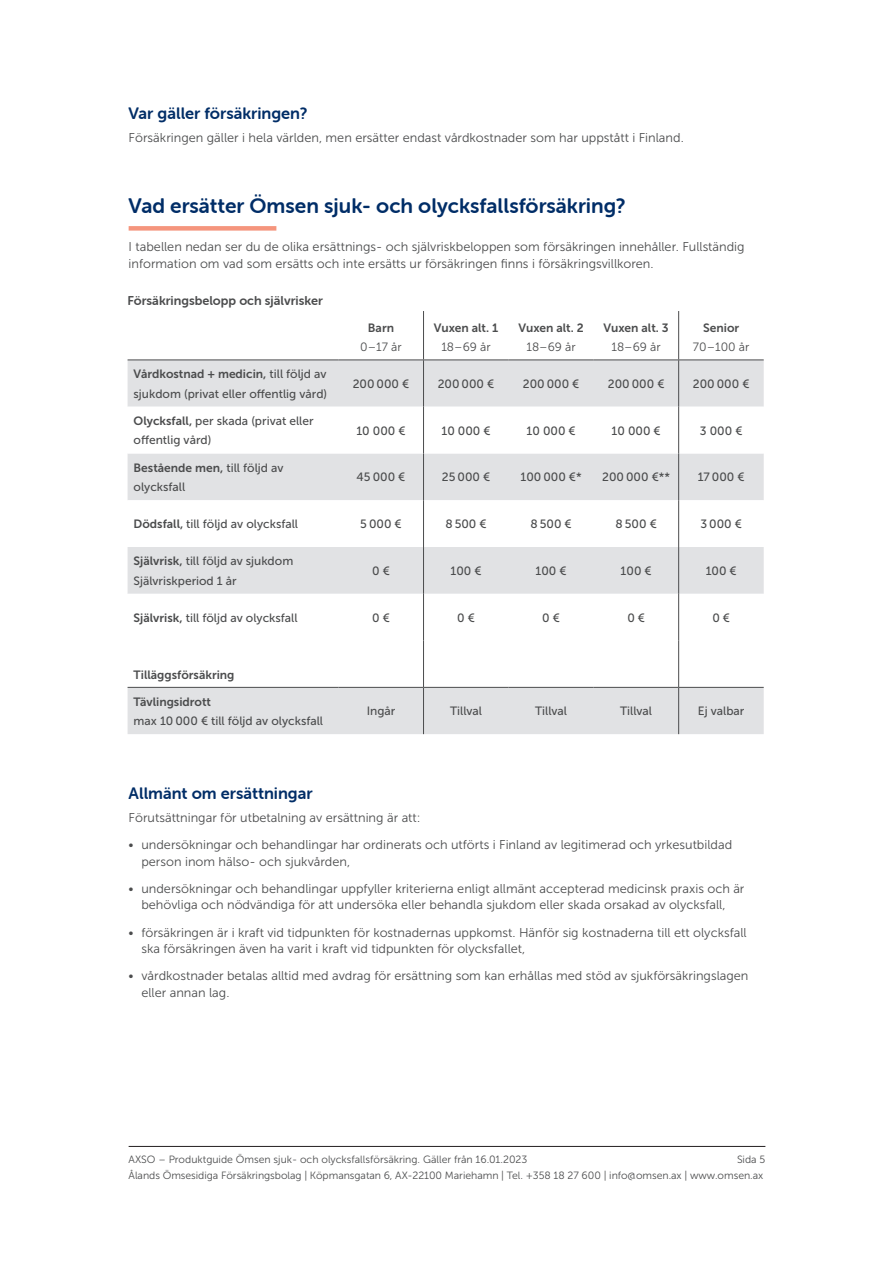
<style>
.page{position:relative;width:893px;height:1263px;background:#fff}
.page>*{position:absolute;margin:0;border:0;box-sizing:border-box;transform-origin:0 0}
.Mell1{font:21px "Museo Sans Rounded 700";color:#002d67}
.Mell_2{font:16.5px "Museo Sans Rounded 700";color:#002d67}
.Bröd_uppräkning{font:12.75px/16.5px "Museo Sans 300";color:#4b4c4d}
.brödtext{font:12.75px/16.5px "Museo Sans 300";color:#4b4c4d}
.Mell_4_ej_med_i_inne{font:12.75px "Museo Sans Rounded 700";color:#4b4c4d}
.Tabell_vänsterställd{font:12px/19.5px "Museo Sans 500";color:#4b4c4d}
.Tabell_centrerad{font:12px "Museo Sans 500";color:#4b4c4d}
.Tabell_överrub{font:12px/19.5px "Museo Sans 700";color:#4b4c4d;text-align:center}
.Tabell_överrub-2{font:12px/19.5px "Museo Sans 300";color:#4b4c4d;text-align:center}
.Tabell_vänsterställd-2{font:12px "Museo Sans 700";color:#4b4c4d}
.t1{font:10.5px/16.5px "Museo Sans 300";letter-spacing:-.005em;color:#4b4c4d}
.s1{font-family:"Museo Sans 700"}
.s2{font-family:"Museo Sans 300"}
</style>
<div class="page">
<hr style="left:129px;top:1146px;width:636px;height:1px;background:#231f20">
<div style="left:129px;top:226px;width:147px;height:5px;background:#f5957d"></div>
<svg style="left:128px;top:361px;width:636px;height:373px;fill:#e1e2e4"></svg>
<svg style="left:128px;top:407px;width:636px;height:234px"></svg>
<hr style="left:423px;top:311px;width:1px;height:49px;background:#4b4c4d">
<hr style="left:678px;top:311px;width:1px;height:49px;background:#4b4c4d">
<hr style="left:128px;top:360px;width:210px;height:1px;background:#4b4c4d">
<hr style="left:338px;top:360px;width:85px;height:1px;background:#4b4c4d">
<hr style="left:423px;top:360px;width:1px;height:47px;background:#4b4c4d">
<hr style="left:423px;top:360px;width:86px;height:1px;background:#4b4c4d">
<hr style="left:509px;top:360px;width:85px;height:1px;background:#4b4c4d">
<hr style="left:594px;top:360px;width:85px;height:1px;background:#4b4c4d">
<hr style="left:678px;top:360px;width:1px;height:47px;background:#4b4c4d">
<hr style="left:679px;top:360px;width:85px;height:1px;background:#4b4c4d">
<hr style="left:423px;top:407px;width:1px;height:46px;background:#4b4c4d">
<hr style="left:678px;top:407px;width:1px;height:46px;background:#4b4c4d">
<hr style="left:423px;top:453px;width:1px;height:47px;background:#4b4c4d">
<hr style="left:678px;top:453px;width:1px;height:47px;background:#4b4c4d">
<hr style="left:423px;top:500px;width:1px;height:47px;background:#4b4c4d">
<hr style="left:678px;top:500px;width:1px;height:47px;background:#4b4c4d">
<hr style="left:423px;top:547px;width:1px;height:47px;background:#4b4c4d">
<hr style="left:678px;top:547px;width:1px;height:47px;background:#4b4c4d">
<hr style="left:423px;top:594px;width:1px;height:47px;background:#4b4c4d">
<hr style="left:678px;top:594px;width:1px;height:47px;background:#4b4c4d">
<hr style="left:423px;top:641px;width:1px;height:46px;background:#4b4c4d">
<hr style="left:678px;top:641px;width:1px;height:46px;background:#4b4c4d">
<hr style="left:128px;top:687px;width:210px;height:1px;background:#4b4c4d">
<hr style="left:338px;top:687px;width:85px;height:1px;background:#4b4c4d">
<hr style="left:423px;top:688px;width:1px;height:46px;background:#4b4c4d">
<hr style="left:423px;top:687px;width:86px;height:1px;background:#4b4c4d">
<hr style="left:509px;top:687px;width:85px;height:1px;background:#4b4c4d">
<hr style="left:594px;top:687px;width:85px;height:1px;background:#4b4c4d">
<hr style="left:678px;top:688px;width:1px;height:46px;background:#4b4c4d">
<hr style="left:679px;top:687px;width:85px;height:1px;background:#4b4c4d">
<p class="Mell_2" style="left:129px;top:104px;width:180px">Var gäller försäkringen?</p>
<p class="brödtext" style="left:129px;top:129px;width:557px">Försäkringen gäller i hela världen, men ersätter endast vårdkostnader som har uppstått i Finland.</p>
<p class="Mell1" style="left:129px;top:194px;width:499px">Vad ersätter Ömsen sjuk- och olycksfallsförsäkring?</p>
<p class="brödtext" style="left:129px;top:239px;width:617px">I tabellen nedan ser du de olika ersättnings- och självriskbeloppen som försäkringen innehåller. Fullständig information om vad som ersätts och inte ersätts ur försäkringen finns i försäkringsvillkoren.</p>
<p class="Mell_4_ej_med_i_inne" style="left:128px;top:293px;width:197px">Försäkringsbelopp och självrisker</p>
<p class="Tabell_överrub-2" style="left:360px;top:318px;width:43px"><span class="s1">Barn<br></span>0–17 år</p>
<p class="Tabell_överrub" style="left:434px;top:318px;width:66px">Vuxen alt. 1<br><span class="s2">18–69 år</span></p>
<p class="Tabell_överrub" style="left:518px;top:318px;width:67px">Vuxen alt. 2<br><span class="s2">18–69 år</span></p>
<p class="Tabell_överrub" style="left:603px;top:318px;width:67px">Vuxen alt. 3<br><span class="s2">18–69 år</span></p>
<p class="Tabell_överrub-2" style="left:693px;top:318px;width:58px"><span class="s1">Senior<br></span>70–100 år</p>
<p class="Tabell_vänsterställd" style="left:134px;top:364px;width:195px"><span class="s1">Vårdkostnad + medicin,</span> till följd av sjukdom (privat eller offentlig vård)</p>
<p class="Tabell_centrerad" style="left:353px;top:377px;width:58px">200 000 €</p>
<p class="Tabell_centrerad" style="left:438px;top:377px;width:58px">200 000 €</p>
<p class="Tabell_centrerad" style="left:523px;top:377px;width:58px">200 000 €</p>
<p class="Tabell_centrerad" style="left:608px;top:377px;width:58px">200 000 €</p>
<p class="Tabell_centrerad" style="left:693px;top:377px;width:58px">200 000 €</p>
<p class="Tabell_vänsterställd" style="left:134px;top:411px;width:181px"><span class="s1">Olycksfall,</span> per skada (privat eller offentlig vård)</p>
<p class="Tabell_centrerad" style="left:356px;top:424px;width:51px">10 000 €</p>
<p class="Tabell_centrerad" style="left:441px;top:424px;width:51px">10 000 €</p>
<p class="Tabell_centrerad" style="left:527px;top:424px;width:51px">10 000 €</p>
<p class="Tabell_centrerad" style="left:612px;top:424px;width:51px">10 000 €</p>
<p class="Tabell_centrerad" style="left:700px;top:424px;width:44px">3 000 €</p>
<p class="Tabell_vänsterställd" style="left:134px;top:458px;width:151px"><span class="s1">Bestående men,</span> till följd av olycksfall</p>
<p class="Tabell_centrerad" style="left:357px;top:471px;width:50px">45 000 €</p>
<p class="Tabell_centrerad" style="left:442px;top:471px;width:50px">25 000 €</p>
<p class="Tabell_centrerad" style="left:520px;top:471px;width:63px">100 000 €*</p>
<p class="Tabell_centrerad" style="left:602px;top:471px;width:69px">200 000 €**</p>
<p class="Tabell_centrerad" style="left:698px;top:471px;width:48px">17 000 €</p>
<p class="Tabell_vänsterställd" style="left:134px;top:514px;width:166px"><span class="s1">Dödsfall,</span> till följd av olycksfall</p>
<p class="Tabell_centrerad" style="left:360px;top:517px;width:43px">5 000 €</p>
<p class="Tabell_centrerad" style="left:445px;top:517px;width:43px">8 500 €</p>
<p class="Tabell_centrerad" style="left:530px;top:517px;width:43px">8 500 €</p>
<p class="Tabell_centrerad" style="left:615px;top:517px;width:43px">8 500 €</p>
<p class="Tabell_centrerad" style="left:700px;top:517px;width:43px">3 000 €</p>
<p class="Tabell_vänsterställd" style="left:134px;top:551px;width:161px"><span class="s1">Självrisk,</span> till följd av sjukdom<br>Självriskperiod 1 år</p>
<p class="Tabell_centrerad" style="left:372px;top:564px;width:19px">0 €</p>
<p class="Tabell_centrerad" style="left:451px;top:564px;width:33px">100 €</p>
<p class="Tabell_centrerad" style="left:536px;top:564px;width:33px">100 €</p>
<p class="Tabell_centrerad" style="left:621px;top:564px;width:33px">100 €</p>
<p class="Tabell_centrerad" style="left:706px;top:564px;width:33px">100 €</p>
<p class="Tabell_vänsterställd" style="left:134px;top:608px;width:166px"><span class="s1">Självrisk,</span> till följd av olycksfall</p>
<p class="Tabell_centrerad" style="left:372px;top:611px;width:19px">0 €</p>
<p class="Tabell_centrerad" style="left:457px;top:611px;width:19px">0 €</p>
<p class="Tabell_centrerad" style="left:542px;top:611px;width:19px">0 €</p>
<p class="Tabell_centrerad" style="left:627px;top:611px;width:19px">0 €</p>
<p class="Tabell_centrerad" style="left:712px;top:611px;width:19px">0 €</p>
<p class="Tabell_vänsterställd-2" style="left:134px;top:668px;width:102px">Tilläggsförsäkring</p>
<p class="Tabell_vänsterställd" style="left:134px;top:692px;width:191px"><span class="s1">Tävlingsidrott<br></span>max 10 000 € till följd av olycksfall</p>
<p class="Tabell_centrerad" style="left:367px;top:704px;width:30px">Ingår</p>
<p class="Tabell_centrerad" style="left:450px;top:704px;width:34px">Tillval</p>
<p class="Tabell_centrerad" style="left:535px;top:704px;width:34px">Tillval</p>
<p class="Tabell_centrerad" style="left:620px;top:704px;width:34px">Tillval</p>
<p class="Tabell_centrerad" style="left:698px;top:704px;width:48px">Ej valbar</p>
<p class="Mell_2" style="left:129px;top:784px;width:185px">Allmänt om ersättningar</p>
<p class="brödtext" style="left:129px;top:810px;width:293px">Förutsättningar för utbetalning av ersättning är att:</p>
<p class="Bröd_uppräkning" style="left:141px;top:837px;width:592px;text-indent:-13px">• undersökningar och behandlingar har ordinerats och utförts i Finland av legitimerad och yrkesutbildad person inom hälso- och sjukvården,</p>
<p class="Bröd_uppräkning" style="left:129px;top:880px;width:617px;text-align:center">• undersökningar och behandlingar uppfyller kriterierna enligt allmänt accepterad medicinsk praxis och är behövliga och nödvändiga för att undersöka eller behandla sjukdom eller skada orsakad av olycksfall,</p>
<p class="Bröd_uppräkning" style="left:141px;top:924px;width:607px;text-indent:-13px">• försäkringen är i kraft vid tidpunkten för kostnadernas uppkomst. Hänför sig kostnaderna till ett olycksfall ska försäkringen även ha varit i kraft vid tidpunkten för olycksfallet,</p>
<p class="Bröd_uppräkning" style="left:141px;top:968px;width:609px;text-indent:-13px">• vårdkostnader betalas alltid med avdrag för ersättning som kan erhållas med stöd av sjukförsäkringslagen eller annan lag.</p>
<p class="t1" style="left:129px;top:1151px;width:636px">AXSO – Produktguide Ömsen sjuk- och olycksfallsförsäkring. Gäller från 16.01.2023<br>Ålands Ömsesidiga Försäkringsbolag | Köpmansgatan 6, AX-22100 Mariehamn | Tel. +358 18 27 600 | info@omsen.ax | www.omsen.ax</p>
<p class="t1" style="left:737px;top:1151px;width:30px">Sida 5</p>
</div>
